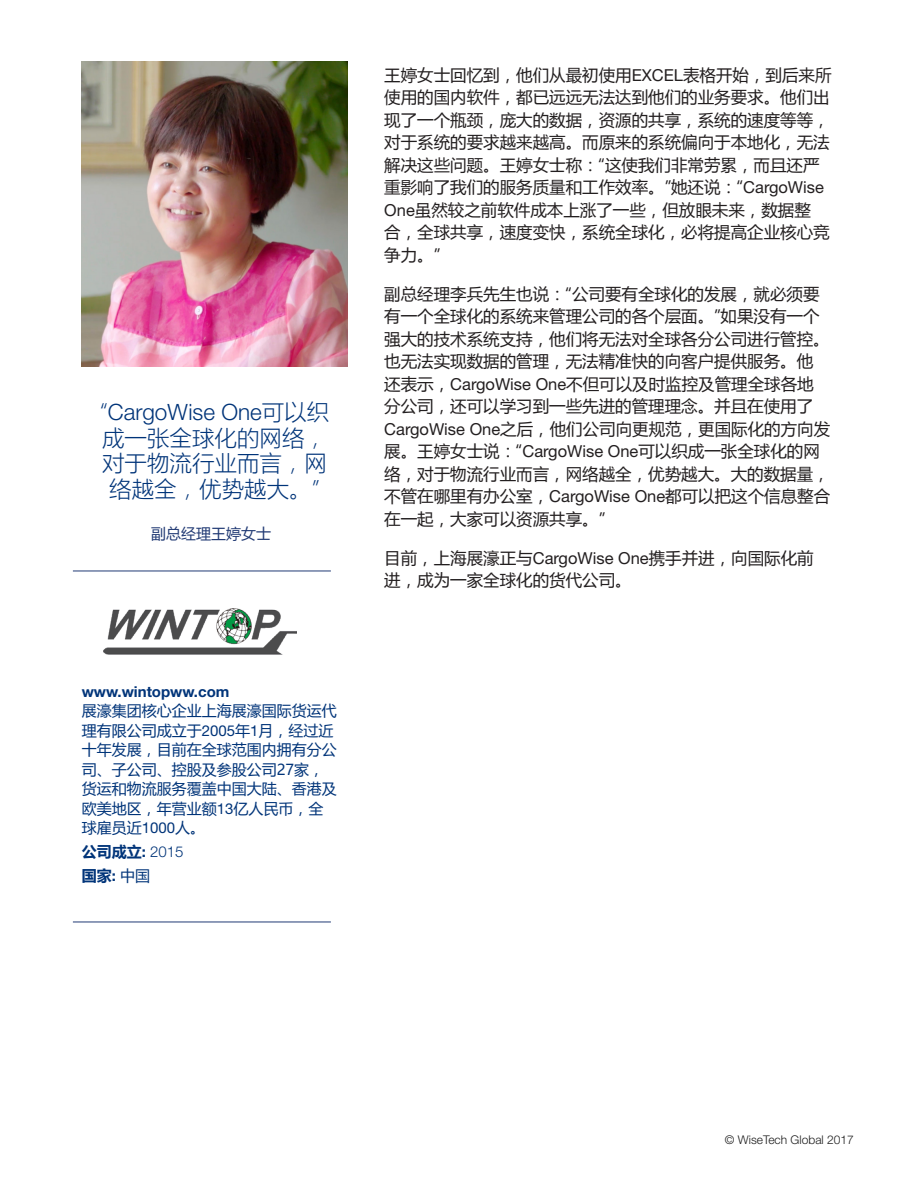
<style>
.page{position:relative;width:918px;height:1188px;background:#fff}
.page>*{position:absolute;margin:0;border:0;box-sizing:border-box;transform-origin:0 0}
.Pull_quote{font:22.5px/25.5px "Microsoft Ya Hei UI Light";color:#003479;text-align:center}
.body_chinese{font:16.5px/22.5px "Microsoft Ya Hei UI";color:#231f20}
.t1{font:15px/19.5px "Microsoft Ya Hei";color:#003479}
.t2{font:700 15px "Helvetica Neue LT Std";color:#003479}
.t3{font:700 15px/24px "Microsoft Ya Hei UI";color:#003479}
.Quote_name{font:15px "Microsoft Ya Hei UI";color:#213a74}
.t4{font:300 12px "Helvetica Neue LT Std";color:#1d1d1d}
.s1{font-family:"Helvetica Neue LT Std";font-weight:300}
.s2{font-family:"Helvetica Neue LT Std"}
.s3{font-family:"Microsoft Ya Hei"}
.s4{font-family:"Microsoft Ya Hei";font-weight:400}
</style>
<div class="page">
<img style="left:81px;top:62px;width:266px;height:304px">
<hr style="left:73px;top:571px;width:258px;height:1px;background:#213a74">
<hr style="left:73px;top:922px;width:258px;height:1px;background:#213a74">
<img style="left:103px;top:608px;width:194px;height:47px">
<p class="Pull_quote" style="left:100px;top:399px;width:231px">“<span class="s1">CargoWise One</span>可以织成一张全球化的网络，对于物流行业而言，网络越全，优势越大。”</p>
<p class="Quote_name" style="left:151px;top:524px;width:121px">副总经理王婷女士</p>
<p class="t2" style="left:82px;top:682px;width:149px">www.wintopww.com</p>
<p class="t1" style="left:82px;top:701px;width:256px">展濠集团核心企业上海展濠国际货运代理有限公司成立于<span class="s2">2005</span>年<span class="s2">1</span>月，经过近十年发展，目前在全球范围内拥有分公司、子公司、控股及参股公司27家，货运和物流服务覆盖中国大陆、香港及欧美地区，年营业额<span class="s2">13</span>亿人民币，全球雇员近<span class="s2">1000</span>人。</p>
<p class="t3" style="left:82px;top:839px;width:103px">公司成立<span class="s2">:</span> <span class="s1">2015</span><span class="s3">国家</span><span class="s2">:</span> <span class="s4">中国</span></p>
<p class="body_chinese" style="left:384px;top:63px;width:449px">王婷女士回忆到，他们从最初使用<span class="s2">EXCEL</span>表格开始，到后来所使用的国内软件，都已远远无法达到他们的业务要求。他们出现了一个瓶颈，庞大的数据，资源的共享，系统的速度等等，对于系统的要求越来越高。而原来的系统偏向于本地化，无法解决这些问题。王婷女士称：“这使我们非常劳累，而且还严重影响了我们的服务质量和工作效率。”她还说：“<span class="s2">CargoWise<br>One</span>虽然较之前软件成本上涨了一些，但放眼未来，数据整<br>合，全球共享，速度变快，系统全球化，必将提高企业核心竞争力。”</p>
<p class="body_chinese" style="left:384px;top:282px;width:447px">副总经理李兵先生也说：“公司要有全球化的发展，就必须要有一个全球化的系统来管理公司的各个层面。”如果没有一个强大的技术系统支持，他们将无法对全球各分公司进行管控。也无法实现数据的管理，无法精准快的向客户提供服务。他还表示，<span class="s2">CargoWise One</span>不但可以及时监控及管理全球各地分公司，还可以学习到一些先进的管理理念。并且在使用了<br><span class="s2">CargoWise One</span>之后，他们公司向更规范，更国际化的方向发展。王婷女士说：“<span class="s2">CargoWise One</span>可以织成一张全球化的网络，对于物流行业而言，网络越全，优势越大。大的数据量，不管在哪里有办公室，<span class="s2">CargoWise One</span>都可以把这个信息整合在一起，大家可以资源共享。”</p>
<p class="body_chinese" style="left:384px;top:546px;width:431px">目前，上海展濠正与<span class="s2">CargoWise One</span>携手并进，向国际化前进，成为一家全球化的货代公司。</p>
<p class="t4" style="left:725px;top:1132px;width:131px">© WiseTech Global 2017</p>
</div>
